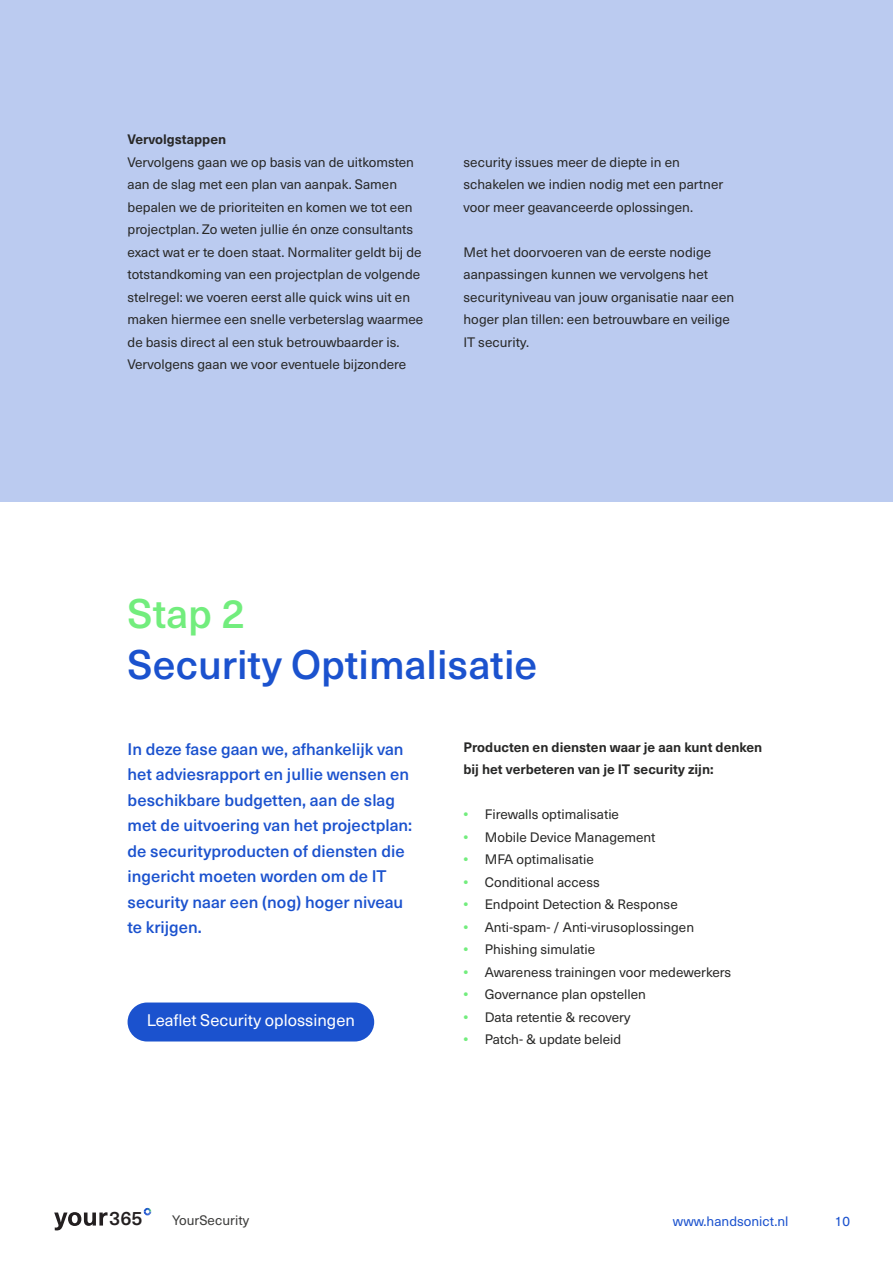
<style>
.page{position:relative;width:893px;height:1263px;background:#fff}
.page>*{position:absolute;margin:0;border:0;box-sizing:border-box;transform-origin:0 0}
.t1{font:500 40.5px "Neue Haas Unica W1 G";color:#1b52ce}
.t2{font:500 40.5px "Neue Haas Unica W1 G";color:#72ed7d}
.t3{font:500 19.2px "Neue Haas Unica W1 G";color:#231f20}
.t4{font:500 16.5px/25.5px "Neue Haas Unica W1 G";color:#1b52ce}
.t5{font:16.5px "Neue Haas Unica W1 G";color:#fff}
.t6{font:13.5px/22.5px "Neue Haas Unica W1 G";color:#282827}
.t7{font:700 13.5px/22.5px "Neue Haas Unica W1 G";color:#282827}
.t8{font:13.5px "Neue Haas Unica W1 G";color:#1b52ce}
.t9{font:13.5px "Neue Haas Unica W1 G";color:#3c3c3b}
.s1{font-weight:700;color:#72ed7d}
</style>
<div class="page">
<svg style="left:54px;top:1212px;width:54px;height:18px"></svg>
<svg style="left:143px;top:1207px;width:9px;height:9px"></svg>
<div style="left:0;top:0;width:893px;height:502px;background:#bbcbf0"></div>
<div style="left:128px;top:1002px;width:246px;height:39px;background:#1b52ce;border-radius:19px"></div>
<p class="t7" style="left:128px;top:127px;width:100px">Vervolgstappen</p>
<p class="t6" style="left:128px;top:150px;width:297px">Vervolgens gaan we op basis van de uitkomsten aan de slag met een plan van aanpak. Samen bepalen we de prioriteiten en komen we tot een projectplan. Zo weten jullie én onze consultants exact wat er te doen staat. Normaliter geldt bij de totstandkoming van een projectplan de volgende stelregel: we voeren eerst alle quick wins uit en maken hiermee een snelle verbeterslag waarmee de basis direct al een stuk betrouwbaarder is.<br>Vervolgens gaan we voor eventuele bijzondere</p>
<p class="t6" style="left:463px;top:150px;width:261px">security issues meer de diepte in en schakelen we indien nodig met een partner voor meer geavanceerde oplossingen.</p>
<p class="t6" style="left:463px;top:240px;width:272px">Met het doorvoeren van de eerste nodige aanpassingen kunnen we vervolgens het securityniveau van jouw organisatie naar een hoger plan tillen: een betrouwbare en veilige IT security.</p>
<h1 class="t2" style="left:128px;top:584px;width:119px">Stap 2</h1>
<h1 class="t1" style="left:128px;top:635px;width:411px">Security Optimalisatie</h1>
<p class="t4" style="left:128px;top:735px;width:286px">In deze fase gaan we, afhankelijk van het adviesrapport en jullie wensen en beschikbare budgetten, aan de slag met de uitvoering van het projectplan: de securityproducten of diensten die ingericht moeten worden om de IT security naar een (nog) hoger niveau te krijgen.</p>
<p class="t5" style="left:147px;top:1008px;width:210px">Leaflet Security oplossingen</p>
<p class="t7" style="left:463px;top:735px;width:300px">Producten en diensten waar je aan kunt denken bij het verbeteren van je IT security zijn:</p>
<p class="t6" style="left:463px;top:802px;width:157px"><span class="s1">•</span> Firewalls optimalisatie</p>
<p class="t6" style="left:463px;top:825px;width:194px"><span class="s1">•</span> Mobile Device Management</p>
<p class="t6" style="left:463px;top:847px;width:132px"><span class="s1">•</span> MFA optimalisatie</p>
<p class="t6" style="left:463px;top:870px;width:138px"><span class="s1">•</span> Conditional access</p>
<p class="t6" style="left:463px;top:892px;width:216px"><span class="s1">•</span> Endpoint Detection &amp; Response</p>
<p class="t6" style="left:463px;top:915px;width:232px"><span class="s1">•</span> Anti-spam- / Anti-virusoplossingen</p>
<p class="t6" style="left:463px;top:937px;width:133px"><span class="s1">•</span> Phishing simulatie</p>
<p class="t6" style="left:463px;top:960px;width:269px"><span class="s1">•</span> Awareness trainingen voor medewerkers</p>
<p class="t6" style="left:463px;top:982px;width:184px"><span class="s1">•</span> Governance plan opstellen</p>
<p class="t6" style="left:463px;top:1005px;width:169px"><span class="s1">•</span> Data retentie &amp; recovery</p>
<p class="t6" style="left:463px;top:1027px;width:159px"><span class="s1">•</span> Patch- &amp; update beleid</p>
<h2 class="t3" style="left:109px;top:1204px;width:35px">365</h2>
<p class="t9" style="left:172px;top:1211px;width:78px">YourSecurity</p>
<p class="t8" style="left:673px;top:1211px;width:117px">www.handsonict.nl</p>
<p class="t8" style="left:835px;top:1211px;width:17px">10</p>
</div>
